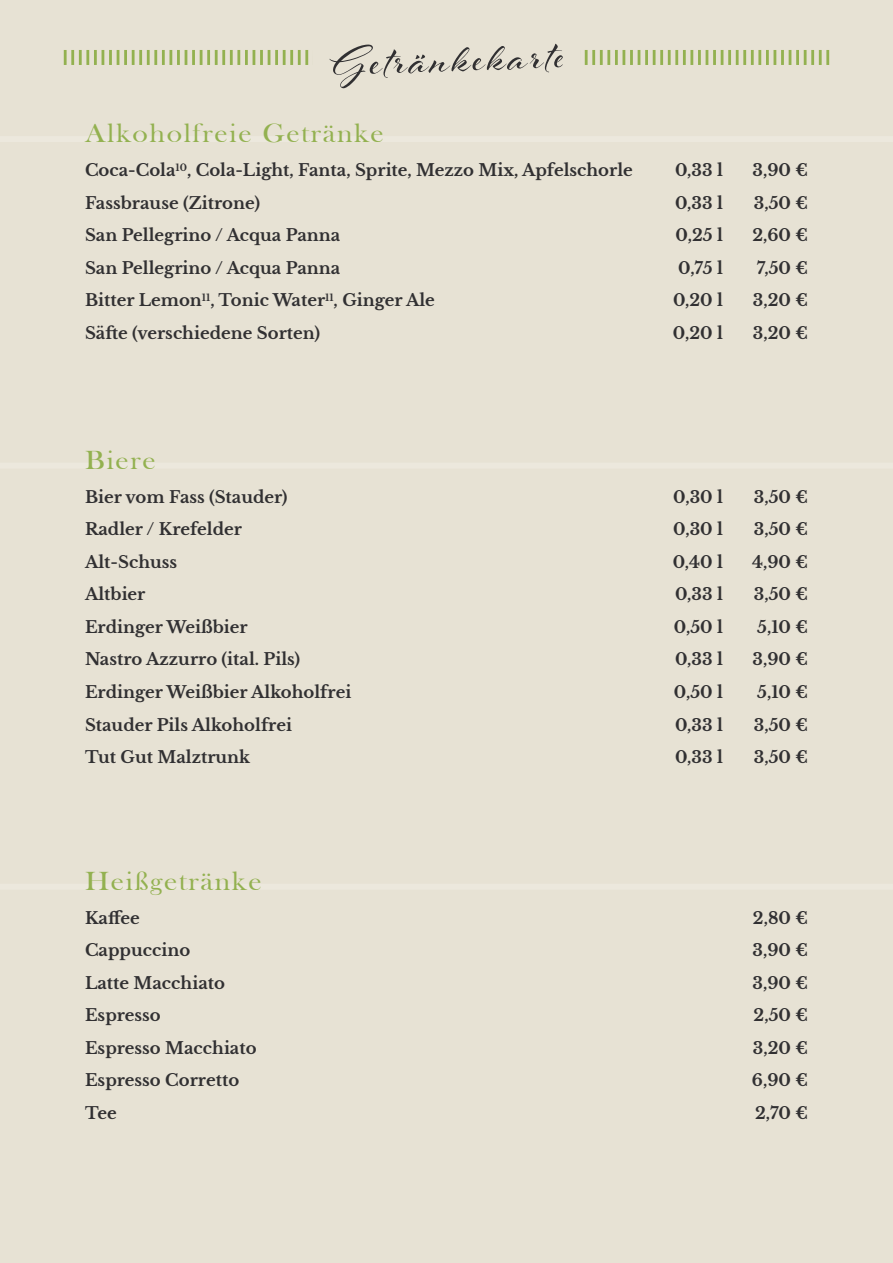
<style>
.page{position:relative;width:893px;height:1263px;background:#e7e2d4}
.page>*{position:absolute;margin:0;border:0;box-sizing:border-box;transform-origin:0 0}
.t1{font:45px "Al Fresco";color:#313032;scale:1.1 1}
.t2{font:27px "Bask Old Face";letter-spacing:.055em;color:#93b150;scale:1.1 1}
.t3{font:700 16.5px "Libre Baskerville";color:#313032}
</style>
<div class="page">
<div style="left:0;top:136px;width:893px;height:6px;background:#ece8dd"></div>
<div style="left:0;top:463px;width:893px;height:6px;background:#ece8dd"></div>
<div style="left:0;top:884px;width:893px;height:6px;background:#ece8dd"></div>
<hr style="left:64px;top:50px;width:3px;height:15px;background:#93b150">
<hr style="left:71px;top:50px;width:3px;height:15px;background:#93b150">
<hr style="left:79px;top:50px;width:3px;height:15px;background:#93b150">
<hr style="left:86px;top:50px;width:3px;height:15px;background:#93b150">
<hr style="left:94px;top:50px;width:3px;height:15px;background:#93b150">
<svg style="left:102px;top:50px;width:2px;height:15px"></svg>
<hr style="left:109px;top:50px;width:3px;height:15px;background:#93b150">
<svg style="left:117px;top:50px;width:2px;height:15px"></svg>
<hr style="left:124px;top:50px;width:3px;height:15px;background:#93b150">
<hr style="left:132px;top:50px;width:3px;height:15px;background:#93b150">
<hr style="left:139px;top:50px;width:3px;height:15px;background:#93b150">
<hr style="left:147px;top:50px;width:3px;height:15px;background:#93b150">
<hr style="left:154px;top:50px;width:3px;height:15px;background:#93b150">
<hr style="left:162px;top:50px;width:3px;height:15px;background:#93b150">
<hr style="left:169px;top:50px;width:3px;height:15px;background:#93b150">
<hr style="left:177px;top:50px;width:3px;height:15px;background:#93b150">
<svg style="left:185px;top:50px;width:2px;height:15px"></svg>
<hr style="left:192px;top:50px;width:3px;height:15px;background:#93b150">
<svg style="left:200px;top:50px;width:2px;height:15px"></svg>
<hr style="left:207px;top:50px;width:3px;height:15px;background:#93b150">
<hr style="left:215px;top:50px;width:3px;height:15px;background:#93b150">
<hr style="left:222px;top:50px;width:3px;height:15px;background:#93b150">
<hr style="left:230px;top:50px;width:3px;height:15px;background:#93b150">
<hr style="left:237px;top:50px;width:3px;height:15px;background:#93b150">
<hr style="left:245px;top:50px;width:3px;height:15px;background:#93b150">
<svg style="left:253px;top:50px;width:2px;height:15px"></svg>
<hr style="left:260px;top:50px;width:3px;height:15px;background:#93b150">
<svg style="left:268px;top:50px;width:2px;height:15px"></svg>
<hr style="left:275px;top:50px;width:3px;height:15px;background:#93b150">
<hr style="left:283px;top:50px;width:3px;height:15px;background:#93b150">
<hr style="left:290px;top:50px;width:3px;height:15px;background:#93b150">
<hr style="left:298px;top:50px;width:3px;height:15px;background:#93b150">
<hr style="left:305px;top:50px;width:3px;height:15px;background:#93b150">
<hr style="left:585px;top:50px;width:3px;height:15px;background:#93b150">
<hr style="left:592px;top:50px;width:3px;height:15px;background:#93b150">
<hr style="left:600px;top:50px;width:3px;height:15px;background:#93b150">
<hr style="left:607px;top:50px;width:3px;height:15px;background:#93b150">
<hr style="left:615px;top:50px;width:3px;height:15px;background:#93b150">
<hr style="left:622px;top:50px;width:3px;height:15px;background:#93b150">
<hr style="left:630px;top:50px;width:3px;height:15px;background:#93b150">
<svg style="left:638px;top:50px;width:2px;height:15px"></svg>
<hr style="left:645px;top:50px;width:3px;height:15px;background:#93b150">
<svg style="left:653px;top:50px;width:2px;height:15px"></svg>
<hr style="left:660px;top:50px;width:3px;height:15px;background:#93b150">
<hr style="left:668px;top:50px;width:3px;height:15px;background:#93b150">
<hr style="left:675px;top:50px;width:3px;height:15px;background:#93b150">
<hr style="left:683px;top:50px;width:3px;height:15px;background:#93b150">
<hr style="left:690px;top:50px;width:3px;height:15px;background:#93b150">
<hr style="left:698px;top:50px;width:3px;height:15px;background:#93b150">
<svg style="left:706px;top:50px;width:2px;height:15px"></svg>
<hr style="left:713px;top:50px;width:3px;height:15px;background:#93b150">
<svg style="left:721px;top:50px;width:2px;height:15px"></svg>
<hr style="left:728px;top:50px;width:3px;height:15px;background:#93b150">
<hr style="left:736px;top:50px;width:3px;height:15px;background:#93b150">
<hr style="left:743px;top:50px;width:3px;height:15px;background:#93b150">
<hr style="left:751px;top:50px;width:3px;height:15px;background:#93b150">
<hr style="left:758px;top:50px;width:3px;height:15px;background:#93b150">
<hr style="left:766px;top:50px;width:3px;height:15px;background:#93b150">
<hr style="left:773px;top:50px;width:3px;height:15px;background:#93b150">
<hr style="left:781px;top:50px;width:3px;height:15px;background:#93b150">
<svg style="left:789px;top:50px;width:2px;height:15px"></svg>
<hr style="left:796px;top:50px;width:3px;height:15px;background:#93b150">
<svg style="left:804px;top:50px;width:2px;height:15px"></svg>
<hr style="left:811px;top:50px;width:3px;height:15px;background:#93b150">
<hr style="left:819px;top:50px;width:3px;height:15px;background:#93b150">
<hr style="left:826px;top:50px;width:3px;height:15px;background:#93b150">
<p class="t1" style="left:329px;top:33px;width:217px;rotate:-2deg">Getränkekarte</p>
<p class="t2" style="left:85px;top:118px;width:273px">Alkoholfreie Getränke</p>
<p class="t3" style="left:85px;top:160px;width:549px">Coca-Cola<sup>10</sup>, Cola-Light, Fanta, Sprite, Mezzo Mix, Apfelschorle</p>
<p class="t3" style="left:675px;top:160px;width:49px">0,33 l</p>
<p class="t3" style="left:85px;top:193px;width:177px">Fassbrause (Zitrone)</p>
<p class="t3" style="left:675px;top:193px;width:49px">0,33 l</p>
<p class="t3" style="left:85px;top:225px;width:257px">San Pellegrino / Acqua Panna</p>
<p class="t3" style="left:676px;top:225px;width:49px">0,25 l</p>
<p class="t3" style="left:85px;top:258px;width:257px">San Pellegrino / Acqua Panna</p>
<p class="t3" style="left:678px;top:258px;width:46px">0,75 l</p>
<p class="t3" style="left:85px;top:290px;width:351px">Bitter Lemon<sup>11</sup>, Tonic Water<sup>11</sup>, Ginger Ale</p>
<p class="t3" style="left:673px;top:290px;width:51px">0,20 l</p>
<p class="t3" style="left:85px;top:323px;width:237px">Säfte (verschiedene Sorten)</p>
<p class="t3" style="left:673px;top:323px;width:51px">0,20 l</p>
<p class="t3" style="left:753px;top:160px;width:57px">3,90 €</p>
<p class="t3" style="left:754px;top:193px;width:56px">3,50 €</p>
<p class="t3" style="left:752px;top:225px;width:57px">2,60 €</p>
<p class="t3" style="left:757px;top:258px;width:53px">7,50 €</p>
<p class="t3" style="left:753px;top:290px;width:56px">3,20 €</p>
<p class="t3" style="left:753px;top:323px;width:56px">3,20 €</p>
<p class="t2" style="left:85px;top:445px;width:66px">Biere</p>
<p class="t3" style="left:85px;top:487px;width:204px">Bier vom Fass (Stauder)</p>
<p class="t3" style="left:673px;top:487px;width:51px">0,30 l</p>
<p class="t3" style="left:754px;top:487px;width:56px">3,50 €</p>
<p class="t3" style="left:85px;top:519px;width:158px">Radler / Krefelder</p>
<p class="t3" style="left:673px;top:519px;width:51px">0,30 l</p>
<p class="t3" style="left:754px;top:519px;width:56px">3,50 €</p>
<p class="t3" style="left:85px;top:552px;width:94px">Alt-Schuss</p>
<p class="t3" style="left:673px;top:552px;width:52px">0,40 l</p>
<p class="t3" style="left:752px;top:552px;width:57px">4,90 €</p>
<p class="t3" style="left:85px;top:584px;width:62px">Altbier</p>
<p class="t3" style="left:675px;top:584px;width:49px">0,33 l</p>
<p class="t3" style="left:754px;top:584px;width:56px">3,50 €</p>
<p class="t3" style="left:85px;top:617px;width:164px">Erdinger Weißbier</p>
<p class="t3" style="left:674px;top:617px;width:50px">0,50 l</p>
<p class="t3" style="left:757px;top:617px;width:52px">5,10 €</p>
<p class="t3" style="left:85px;top:649px;width:217px">Nastro Azzurro (ital. Pils)</p>
<p class="t3" style="left:675px;top:649px;width:49px">0,33 l</p>
<p class="t3" style="left:753px;top:649px;width:57px">3,90 €</p>
<p class="t3" style="left:85px;top:682px;width:268px">Erdinger Weißbier Alkoholfrei</p>
<p class="t3" style="left:674px;top:682px;width:50px">0,50 l</p>
<p class="t3" style="left:757px;top:682px;width:52px">5,10 €</p>
<p class="t3" style="left:85px;top:714px;width:208px">Stauder Pils Alkoholfrei</p>
<p class="t3" style="left:675px;top:714px;width:49px">0,33 l</p>
<p class="t3" style="left:754px;top:714px;width:56px">3,50 €</p>
<p class="t3" style="left:85px;top:747px;width:167px">Tut Gut Malztrunk</p>
<p class="t3" style="left:675px;top:747px;width:49px">0,33 l</p>
<p class="t3" style="left:754px;top:747px;width:56px">3,50 €</p>
<p class="t2" style="left:85px;top:866px;width:162px">Heißgetränke</p>
<p class="t3" style="left:85px;top:908px;width:56px">Kaffee</p>
<p class="t3" style="left:85px;top:940px;width:107px">Cappuccino</p>
<p class="t3" style="left:85px;top:973px;width:141px">Latte Macchiato</p>
<p class="t3" style="left:85px;top:1005px;width:77px">Espresso</p>
<p class="t3" style="left:85px;top:1038px;width:173px">Espresso Macchiato</p>
<p class="t3" style="left:85px;top:1070px;width:156px">Espresso Corretto</p>
<p class="t3" style="left:753px;top:908px;width:56px">2,80 €</p>
<p class="t3" style="left:753px;top:940px;width:57px">3,90 €</p>
<p class="t3" style="left:753px;top:973px;width:57px">3,90 €</p>
<p class="t3" style="left:754px;top:1005px;width:56px">2,50 €</p>
<p class="t3" style="left:753px;top:1038px;width:56px">3,20 €</p>
<p class="t3" style="left:752px;top:1070px;width:57px">6,90 €</p>
<p class="t3" style="left:85px;top:1103px;width:33px">Tee</p>
<p class="t3" style="left:755px;top:1103px;width:54px">2,70 €</p>
</div>
